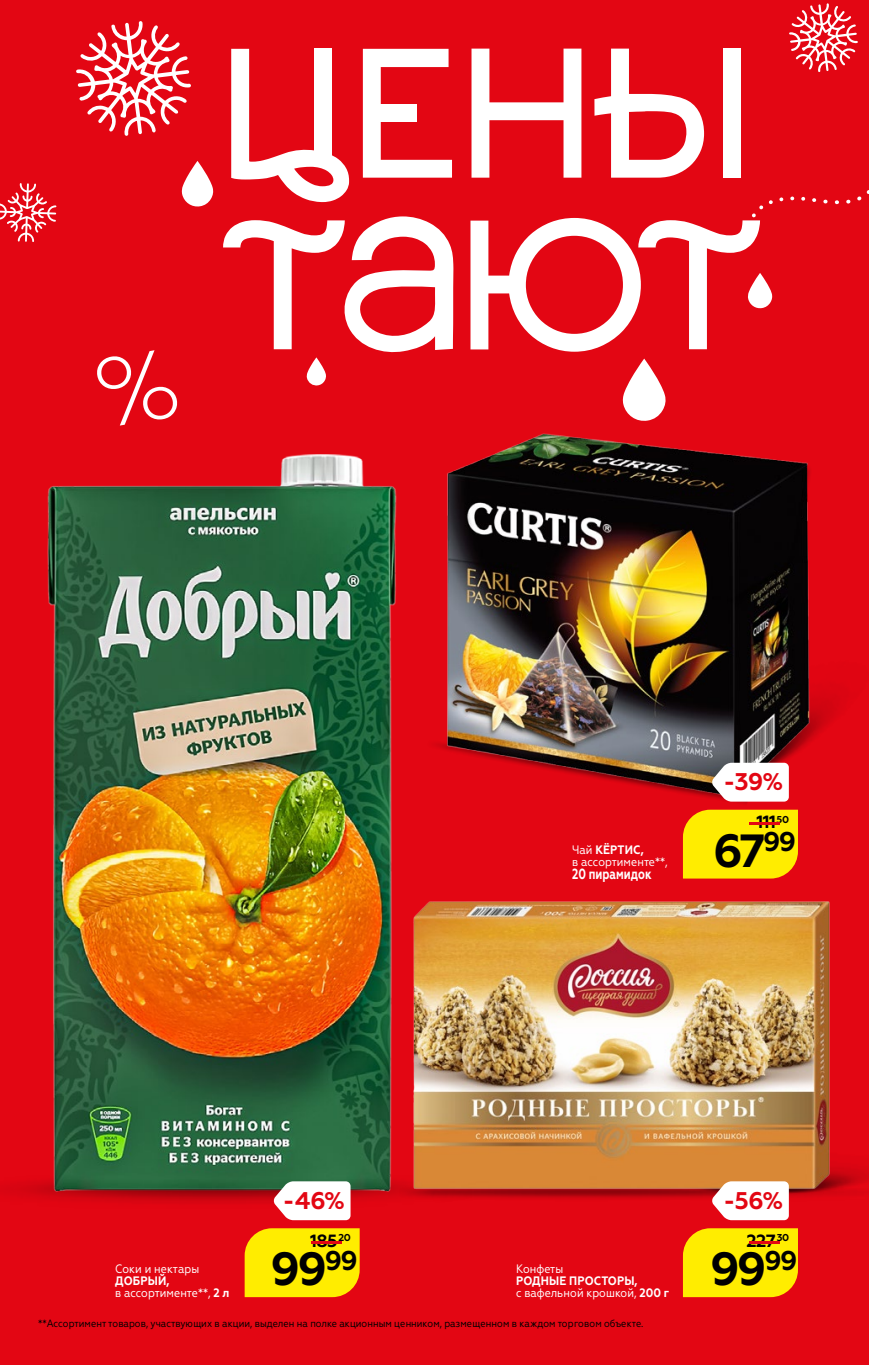
<style>
.page{position:relative;width:869px;height:1365px;background:#fff}
.page>*{position:absolute;margin:0;border:0;box-sizing:border-box;transform-origin:0 0}
.t1{font:700 46.38px "Geometria";color:#000}
.t2{font:700 24.15px "Geometria";color:#e30613}
.t3{font:700 17.68px "Geometria";letter-spacing:-.03em;color:#000}
.t4{font:700 17.68px "Geometria";color:#e30613;scale:5.5 1}
.t5{font:700 14.7px "Geometria Narrow";color:#fff;scale:.83 1}
.t6{font:12.25px/12.2px "Geometria Narrow";color:#fff}
.t7{font:10.5px "Geometria Narrow";color:#000}
.t8{font:700 9.97px "Geometria";color:#000}
.s1{font-weight:700}
</style>
<div class="page">
<div style="left:0;top:0;width:868px;height:1364px;background:#e30613"></div>
<svg style="left:97px;top:350px;width:80px;height:75px"></svg>
<svg style="left:76px;top:21px;width:115px;height:115px"></svg>
<svg style="left:0;top:183px;width:56px;height:59px"></svg>
<svg style="left:231px;top:49px;width:118px;height:153px"></svg>
<svg style="left:363px;top:49px;width:89px;height:129px"></svg>
<div style="left:375px;top:104px;width:42px;height:18px;background:#fff"></div>
<div style="left:314px;top:49px;width:17px;height:111px;background:#fff"></div>
<svg style="left:622px;top:358px;width:44px;height:44px"></svg>
<svg style="left:223px;top:216px;width:230px;height:170px"></svg>
<svg style="left:181px;top:161px;width:33px;height:46px"></svg>
<svg style="left:470px;top:3px;width:398px;height:349px"></svg>
<img style="left:727px;top:1166px;width:141px;height:68px">
<img style="left:834px;top:1184px;width:34px;height:16px">
<img style="left:416px;top:901px;width:418px;height:315px">
<img style="left:435px;top:402px;width:398px;height:422px">
<img style="left:12px;top:454px;width:404px;height:757px">
<div style="left:244px;top:1228px;width:115px;height:68px;background:#ffed00"></div>
<svg style="left:273px;top:1181px;width:77px;height:38px;background:#f2e9e8"></svg>
<div style="left:683px;top:1228px;width:114px;height:68px;background:#ffed00"></div>
<svg style="left:711px;top:1181px;width:77px;height:38px;background:#fae9e7"></svg>
<div style="left:682px;top:809px;width:115px;height:69px;background:#ffed00"></div>
<svg style="left:711px;top:762px;width:77px;height:39px;background:#eee7e7"></svg>
<p class="t6" style="left:572px;top:843px;width:97px">Чай <span class="s1">КЁРТИС,<br></span>в ассортименте**,</p>
<p class="t5" style="left:572px;top:864px;width:97px">20 пирамидок</p>
<p class="t2" style="left:723px;top:767px;width:62px">-39%</p>
<p class="t8" style="left:776px;top:813px;width:14px">50</p>
<p class="t3" style="left:756px;top:811px;width:21px">111</p>
<p class="t4" style="left:740px;top:811px;width:10px">-</p>
<p class="t1" style="left:712px;top:823px;width:84px">67<sup>99</sup></p>
<p class="t2" style="left:283px;top:1185px;width:64px">-46%</p>
<p class="t2" style="left:723px;top:1185px;width:62px">-56%</p>
<p class="t8" style="left:338px;top:1231px;width:14px">20</p>
<p class="t3" style="left:310px;top:1229px;width:29px">185</p>
<p class="t4" style="left:302px;top:1230px;width:10px">-</p>
<p class="t8" style="left:776px;top:1231px;width:14px">30</p>
<p class="t3" style="left:746px;top:1229px;width:31px">227</p>
<p class="t4" style="left:740px;top:1230px;width:10px">-</p>
<p class="t1" style="left:270px;top:1241px;width:89px">99<sup>99</sup></p>
<p class="t6" style="left:115px;top:1261px;width:116px">Соки и нектары<br><span class="s1">ДОБРЫЙ,<br></span>в ассортименте**, <span class="s1">2 л</span></p>
<p class="t6" style="left:516px;top:1261px;width:155px">Конфеты<br><span class="s1">РОДНЫЕ ПРОСТОРЫ,<br></span>с вафельной крошкой, <span class="s1">200 г</span></p>
<p class="t1" style="left:709px;top:1241px;width:89px">99<sup>99</sup></p>
<p class="t7" style="left:38px;top:1316px;width:606px">**Ассортимент товаров, участвующих в акции, выделен на полке акционным ценником, размещенном в каждом торговом объекте.</p>
</div>
